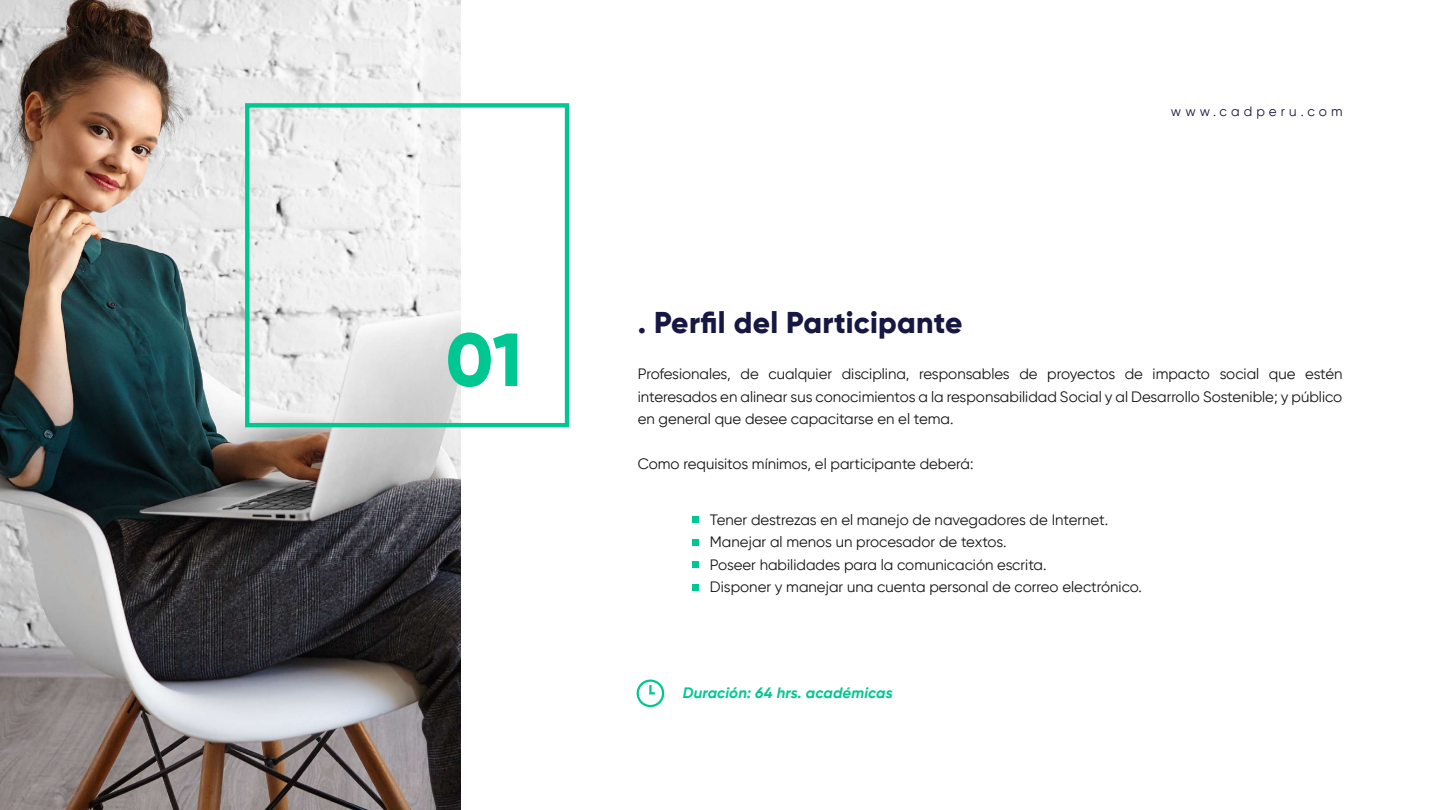
<style>
.page{position:relative;width:1440px;height:810px;background:#fff}
.page>*{position:absolute;margin:0;border:0;box-sizing:border-box;transform-origin:0 0}
.t1{font:800 75px "Gilroy";color:#00c791}
.t2{font:800 30px "Gilroy";letter-spacing:.01em;color:#171743}
.t3{font:15px/22.5px "Gilroy";color:#151515;text-align:justify}
.t4{font:italic 700 15px "Gilroy";letter-spacing:.01em;color:#00c791}
.t5{font:13.5px "Gilroy";letter-spacing:.3em;color:#171743}
</style>
<div class="page">
<img style="left:0;top:0;width:460px;height:810px">
<div style="left:245px;top:103px;width:324px;height:324px;border:4px solid #00c791"></div>
<div style="left:637px;top:680px;width:27px;height:27px;border:2px solid #00c791;border-radius:50%"></div>
<svg style="left:649px;top:683px;width:8px;height:12px"></svg>
<svg style="left:693px;top:517px;width:6px;height:6px"></svg>
<svg style="left:693px;top:539px;width:6px;height:6px"></svg>
<svg style="left:693px;top:562px;width:6px;height:6px"></svg>
<div style="left:693px;top:584px;width:6px;height:7px;background:#00c791"></div>
<h1 class="t1" style="left:446px;top:313px;width:78px">01</h1>
<p class="t5" style="left:1171px;top:103px;width:173px">www.cadperu.com</p>
<h2 class="t2" style="left:638px;top:304px;width:326px">. Perfil del Participante</h2>
<p class="t3" style="left:638px;top:362px;width:706px">Profesionales, de cualquier disciplina, responsables de proyectos de impacto social que estén interesados en alinear sus conocimientos a la responsabilidad Social y al Desarrollo Sostenible; y público en general que desee capacitarse en el tema.</p>
<p class="t3" style="left:638px;top:452px;width:337px">Como requisitos mínimos, el participante deberá:</p>
<p class="t3" style="left:710px;top:508px;width:433px;text-align:left">Tener destrezas en el manejo de navegadores de Internet.<br>Manejar al menos un procesador de textos.<br>Poseer habilidades para la comunicación escrita.<br>Disponer y manejar una cuenta personal de correo electrónico.</p>
<p class="t4" style="left:683px;top:684px;width:212px">Duración: 64 hrs. académicas</p>
</div>
